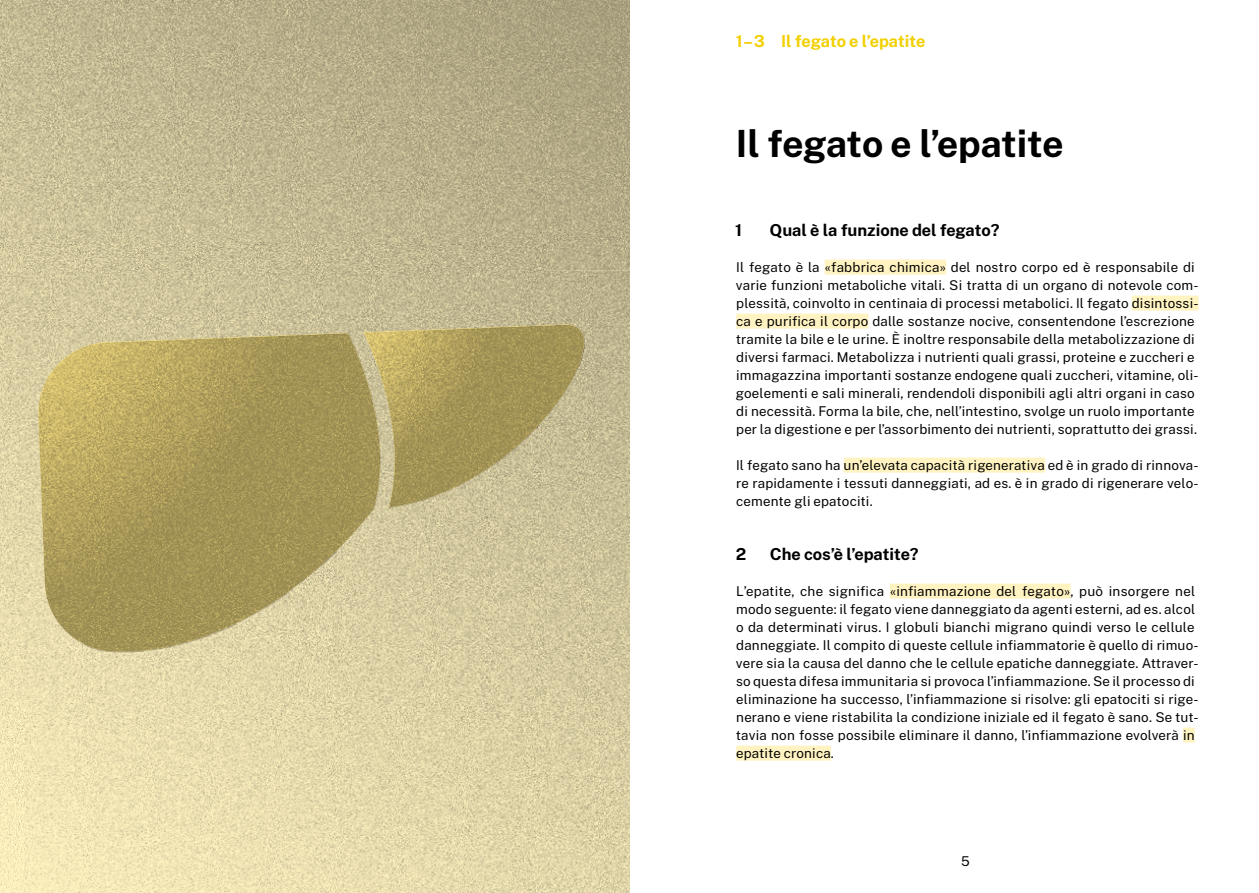
<style>
.page{position:relative;width:1259px;height:893px;background:#fff}
.page>*{position:absolute;margin:0;border:0;box-sizing:border-box;transform-origin:0 0}
.p_H2{font:700 37.5px "Public Sans";letter-spacing:-.005em;color:#000}
.p_H3{font:700 16.5px "Public Sans";color:#000}
.p_Kopfzeile{font:700 16.5px "Public Sans";letter-spacing:-.005em;color:#f2d003}
.p_body_blocksatz2{font:13.5px/18px "Public Sans";letter-spacing:.015em;color:#000}
</style>
<div class="page">
<svg style="left:0;top:0;width:629px;height:893px;background:#c8bd8f"></svg>
<div style="left:824px;top:260px;width:122px;height:15px;background:#fff3c1"></div>
<div style="left:1131px;top:296px;width:67px;height:15px;background:#fff3c1"></div>
<div style="left:736px;top:314px;width:132px;height:15px;background:#fff3c1"></div>
<div style="left:843px;top:458px;width:202px;height:15px;background:#fff3c1"></div>
<div style="left:890px;top:584px;width:180px;height:15px;background:#fff3c1"></div>
<div style="left:1183px;top:728px;width:11px;height:15px;background:#fff3c1"></div>
<div style="left:736px;top:746px;width:95px;height:15px;background:#fff3c1"></div>
<p class="p_Kopfzeile" style="left:736px;top:28px;width:191px">1–3 Il fegato e l’epatite</p>
<p class="p_H2" style="left:736px;top:114px;width:329px">Il fegato e l’epatite</p>
<p class="p_H3" style="left:735px;top:217px;width:8px">1</p>
<p class="p_H3" style="left:770px;top:217px;width:231px">Qual è la funzione del fegato?</p>
<p class="p_body_blocksatz2" style="left:736px;top:257px;width:464px">Il fegato è la «fabbrica chimica» del nostro corpo ed è responsabile di varie funzioni metaboliche vitali. Si tratta di un organo di notevole com&shy;plessità, coinvolto in centinaia di processi metabolici. Il fegato disintossi&shy;ca e purifica il corpo dalle sostanze nocive, consentendone l’escrezione tramite la bile e le urine. È inoltre responsabile della metabolizzazione di diversi farmaci. Metabolizza i nutrienti quali grassi, proteine e zuccheri e immagazzina importanti sostanze endogene quali zuccheri, vitamine, oli&shy;goelementi e sali minerali, rendendoli disponibili agli altri organi in caso di necessità. Forma la bile, che, nell’intestino, svolge un ruolo importante per la digestione e per l’assorbimento dei nutrienti, soprattutto dei grassi.</p>
<p class="p_body_blocksatz2" style="left:736px;top:455px;width:464px;text-align:justify">Il fegato sano ha un’elevata capacità rigenerativa ed è in grado di rinnova&shy;re rapidamente i tessuti danneggiati, ad es. è in grado di rigenerare velo&shy;cemente gli epatociti.</p>
<p class="p_H3" style="left:736px;top:541px;width:12px">2</p>
<p class="p_H3" style="left:770px;top:541px;width:150px">Che cos’è l’epatite?</p>
<p class="p_body_blocksatz2" style="left:736px;top:581px;width:464px">L’epatite, che significa «infiammazione del fegato», può insorgere nel modo seguente: il fegato viene danneggiato da agenti esterni, ad es. alcol o da determinati virus. I globuli bianchi migrano quindi verso le cellule danneggiate. Il compito di queste cellule infiammatorie è quello di rimuo&shy;vere sia la causa del danno che le cellule epatiche danneggiate. Attraver&shy;so questa difesa immunitaria si provoca l’infiammazione. Se il processo di eliminazione ha successo, l’infiammazione si risolve: gli epatociti si rige&shy;nerano e viene ristabilita la condizione iniziale ed il fegato è sano. Se tut&shy;tavia non fosse possibile eliminare il danno, l’infiammazione evolverà in epatite cronica.</p>
<p class="p_body_blocksatz2" style="left:961px;top:851px;width:10px">5</p>
</div>
